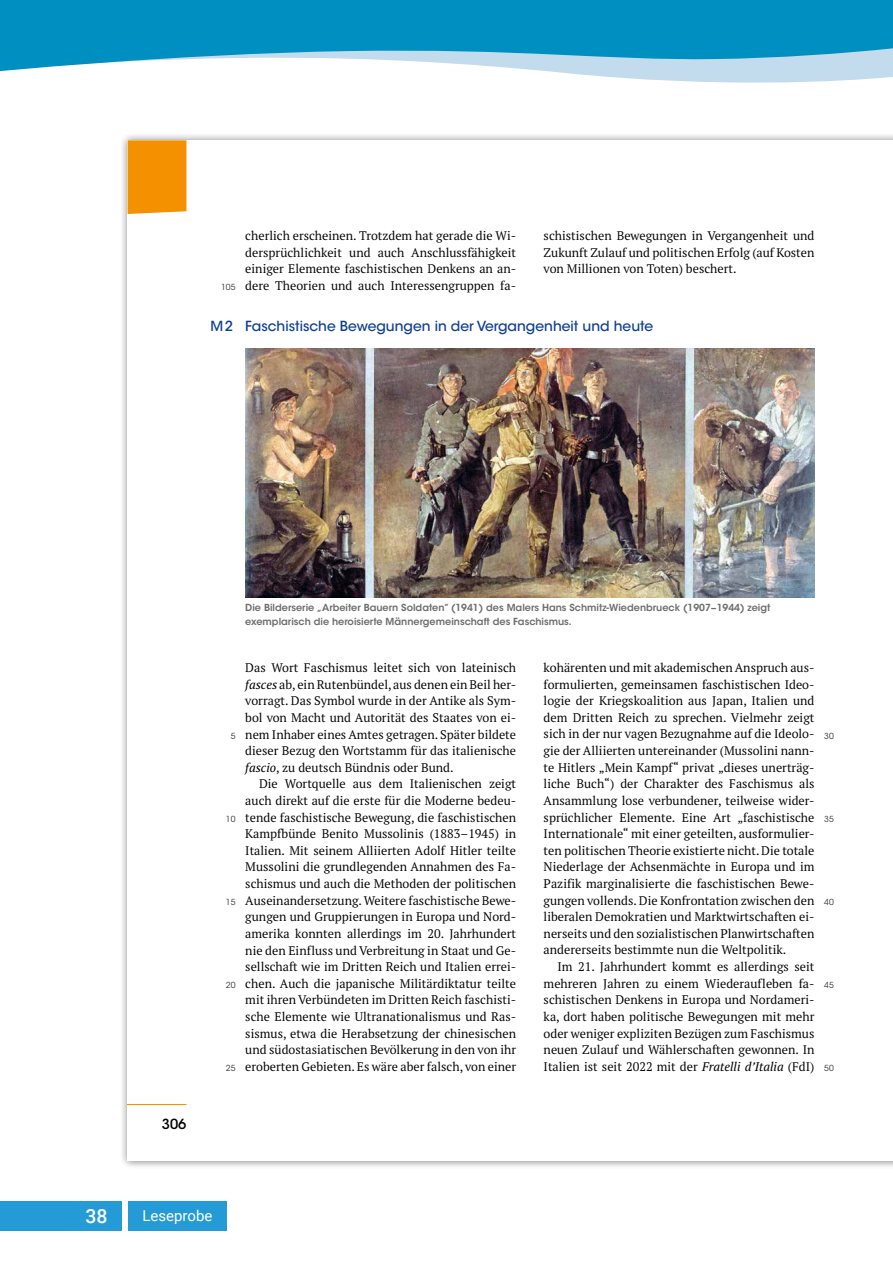
<style>
.page{position:relative;width:893px;height:1263px;background:#fff}
.page>*{position:absolute;margin:0;border:0;box-sizing:border-box;transform-origin:0 0}
.t1{font:500 19.5px "Roboto";color:#fff}
.t2{font:15px "Roboto";color:#fff}
.t3{font:500 13.8px "ITC Avant Garde Std";color:#0f3f93}
.t4{font:500 13.8px "ITC Avant Garde Std";color:#000}
.t5{font:12.45px/16.6px "PT Serif Pro";color:#000;text-align:justify}
.t6{font:600 9.75px/13.8px "ITC Avant Garde Std";color:#6e6e6e}
.t7{font:8.25px "ITC Avant Garde Std";color:#3a3a39}
.s1{font-style:italic}
</style>
<div class="page">
<svg style="left:557px;top:72px;width:336px;height:11px;fill:#c2dbed"></svg>
<svg style="left:0;top:0;width:893px;height:72px;fill:#008fc1"></svg>
<div style="left:128px;top:1201px;width:98px;height:30px;background:#249bd7"></div>
<div style="left:0;top:1201px;width:122px;height:30px;background:#249bd7"></div>
<div style="left:119px;top:132px;width:774px;height:1037px;background:#000;opacity:.5"></div>
<div style="left:128px;top:140px;width:765px;height:1021px;background:#fff"></div>
<hr style="left:128px;top:1104px;width:58px;height:1px;background:#f39100">
<div style="left:128px;top:140px;width:58px;height:74px;background:#f39100"></div>
<img style="left:245px;top:349px;width:569px;height:248px">
<p class="t7" style="left:221px;top:282px;width:16px">105</p>
<p class="t5" style="left:245px;top:227px;width:272px">cherlich erscheinen. Trotzdem hat gerade die Wi&shy;dersprüchlichkeit und auch Anschlussfähigkeit einiger Elemente faschistischen Denkens an an&shy;dere Theorien und auch Interessengruppen fa-</p>
<p class="t5" style="left:544px;top:227px;width:272px">schistischen Bewegungen in Vergangenheit und Zukunft Zulauf und politischen Erfolg (auf Kosten von Millionen von Toten) beschert.</p>
<p class="t3" style="left:210px;top:318px;width:444px">M2 Faschistische Bewegungen in der Vergangenheit und heute</p>
<p class="t4" style="left:162px;top:1115px;width:26px">306</p>
<p class="t6" style="left:245px;top:601px;width:526px">Die Bilderserie „Arbeiter Bauern Soldaten” (1941) des Malers Hans Schmitz-Wiedenbrueck (1907−1944) zeigt exemplarisch die heroisierte Männergemeinschaft des Faschismus.</p>
<p class="t7" style="left:231px;top:730px;width:6px">5</p>
<p class="t7" style="left:226px;top:814px;width:11px">10</p>
<p class="t7" style="left:226px;top:897px;width:11px">15</p>
<p class="t7" style="left:226px;top:980px;width:11px">20</p>
<p class="t7" style="left:226px;top:1063px;width:11px">25</p>
<p class="t5" style="left:245px;top:659px;width:272px">Das Wort Faschismus leitet sich von lateinisch <span class="s1">fasces</span> ab, ein Rutenbündel, aus denen ein Beil her&shy;vorragt. Das Symbol wurde in der Antike als Sym&shy;bol von Macht und Autorität des Staates von ei&shy;nem Inhaber eines Amtes getragen. Später bildete dieser Bezug den Wortstamm für das italienische <span class="s1">fascio</span>, zu deutsch Bündnis oder Bund.</p>
<p class="t5" style="left:245px;top:775px;width:272px;text-indent:14px">Die Wortquelle aus dem Italienischen zeigt auch direkt auf die erste für die Moderne bedeu&shy;tende faschistische Bewegung, die faschistischen Kampfbünde Benito Mussolinis (1883–1945) in Italien. Mit seinem Alliierten Adolf Hitler teilte Mussolini die grundlegenden Annahmen des Fa&shy;schismus und auch die Methoden der politischen Auseinandersetzung. Weitere faschistische Bewe&shy;gungen und Gruppierungen in Europa und Nord&shy;amerika konnten allerdings im 20. Jahrhundert nie den Einfluss und Verbreitung in Staat und Ge&shy;sellschaft wie im Dritten Reich und Italien errei&shy;chen. Auch die japanische Militärdiktatur teilte mit ihren Verbündeten im Dritten Reich faschisti&shy;sche Elemente wie Ultranationalismus und Ras&shy;sismus, etwa die Herabsetzung der chinesischen und südostasiatischen Bevölkerung in den von ihr eroberten Gebieten. Es wäre aber falsch, von einer</p>
<p class="t5" style="left:544px;top:659px;width:272px">kohärenten und mit akademischen Anspruch aus&shy;formulierten, gemeinsamen faschistischen Ideo&shy;logie der Kriegskoalition aus Japan, Italien und dem Dritten Reich zu sprechen. Vielmehr zeigt sich in der nur vagen Bezugnahme auf die Ideolo&shy;gie der Alliierten untereinander (Mussolini nann&shy;te Hitlers „Mein Kampf“ privat „dieses unerträg&shy;liche Buch“) der Charakter des Faschismus als Ansammlung lose verbundener, teilweise wider&shy;sprüchlicher Elemente. Eine Art „faschistische Internationale“ mit einer geteilten, ausformulier&shy;ten politischen Theorie existierte nicht. Die totale Niederlage der Achsenmächte in Europa und im Pazifik marginalisierte die faschistischen Bewe&shy;gungen vollends. Die Konfrontation zwischen den liberalen Demokratien und Marktwirtschaften ei&shy;nerseits und den sozialistischen Planwirtschaften andererseits bestimmte nun die Weltpolitik.</p>
<p class="t5" style="left:544px;top:958px;width:272px;text-indent:14px">Im 21. Jahrhundert kommt es allerdings seit mehreren Jahren zu einem Wiederaufleben fa&shy;schistischen Denkens in Europa und Nordameri&shy;ka, dort haben politische Bewegungen mit mehr oder weniger expliziten Bezügen zum Faschismus neuen Zulauf und Wählerschaften gewonnen. In Italien ist seit 2022 mit der <span class="s1">Fratelli d’Italia</span> (FdI)</p>
<p class="t7" style="left:824px;top:730px;width:11px">30</p>
<p class="t7" style="left:824px;top:814px;width:11px">35</p>
<p class="t7" style="left:824px;top:897px;width:11px">40</p>
<p class="t7" style="left:824px;top:980px;width:11px">45</p>
<p class="t7" style="left:824px;top:1063px;width:11px">50</p>
<h1 class="t1" style="left:85px;top:1202px;width:24px">38</h1>
<p class="t2" style="left:142px;top:1205px;width:71px">Leseprobe</p>
</div>
